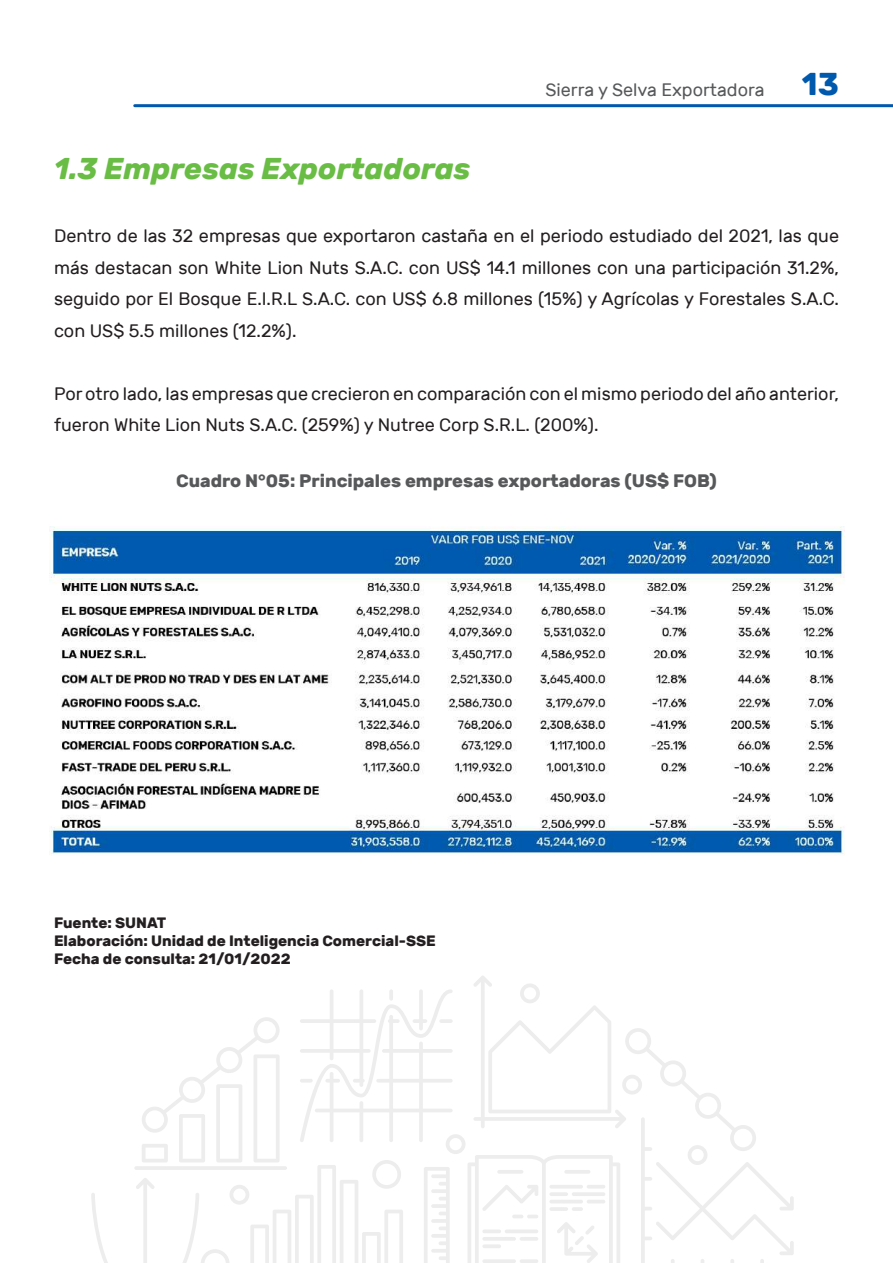
<style>
.page{position:relative;width:893px;height:1263px;background:#fff}
.page>*{position:absolute;margin:0;border:0;box-sizing:border-box;transform-origin:0 0}
.t1{font:italic 700 30px "Rubik";color:#69bd45}
.t2{font:18px/31.5px "Rubik";color:#231f20;text-align:justify}
.t3{font:700 18px "Rubik";color:#57585a}
.t4{font:18px "Rubik";color:#57585a}
.t5{font:700 15px/18px "Rubik";color:#231f20}
.s1{font-weight:700;font-size:31.5px;color:#0059ad}
</style>
<div class="page">
<hr style="left:135px;top:104px;width:758px;height:3px;background:#0059ad">
<svg style="left:91px;top:976px;width:703px;height:287px"></svg>
<img style="left:50px;top:526px;width:794px;height:328px">
<h1 class="t1" style="left:54px;top:151px;width:418px">1.3 Empresas Exportadoras</h1>
<p class="t4" style="left:545px;top:79px;width:295px">Sierra y Selva Exportadora <span class="s1">13</span></p>
<p class="t2" style="left:54px;top:221px;width:786px">Dentro de las 32 empresas que exportaron castaña en el periodo estudiado del 2021, las que más destacan son White Lion Nuts S.A.C. con US$ 14.1 millones con una participación 31.2%, seguido por El Bosque E.I.R.L S.A.C. con US$ 6.8 millones (15%) y Agrícolas y Forestales S.A.C. con US$ 5.5 millones (12.2%).</p>
<p class="t2" style="left:54px;top:378px;width:786px">Por otro lado, las empresas que crecieron en comparación con el mismo periodo del año anterior, fueron White Lion Nuts S.A.C. (259%) y Nutree Corp S.R.L. (200%).</p>
<p class="t3" style="left:176px;top:470px;width:542px">Cuadro N°05: Principales empresas exportadoras (US$ FOB)</p>
<p class="t5" style="left:54px;top:914px;width:383px">Fuente: SUNAT<br>Elaboración: Unidad de Inteligencia Comercial-SSE<br>Fecha de consulta: 21/01/2022</p>
</div>
